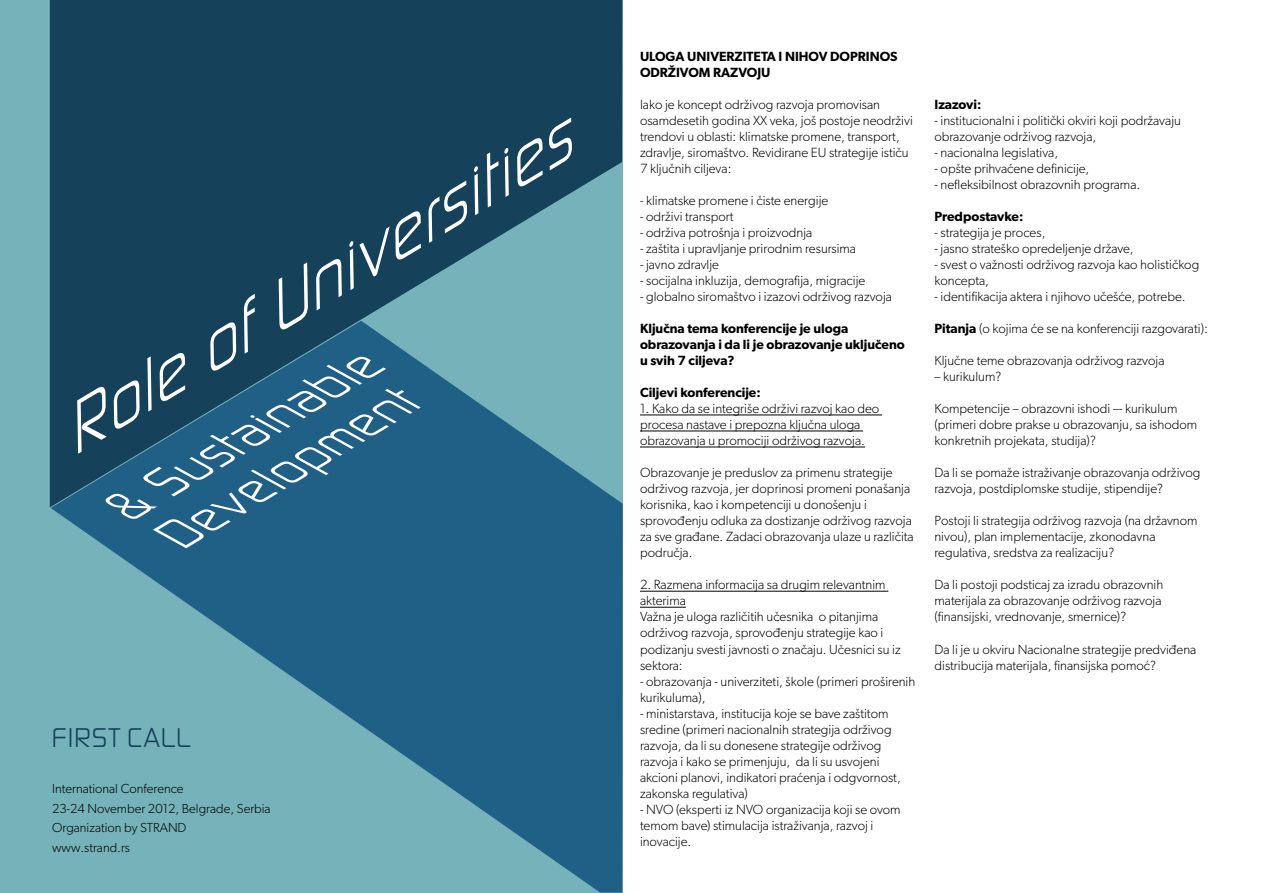
<style>
.page{position:relative;width:1263px;height:893px;background:#fff}
.page>*{position:absolute;margin:0;border:0;box-sizing:border-box;transform-origin:0 0}
.t1{font:24.15px "Sol Pro";letter-spacing:.06em;color:#15415b}
.t2{font:300 13.35px/16px "Gibson";color:#000}
.t3{font:600 13.35px/16px "Gibson";color:#000}
.t4{font:300 13.2px/19.6px "Gibson";color:#000}
.s1{font-weight:600}
</style>
<div class="page">
<div style="left:0;top:0;width:622px;height:893px;background:#76b2b9"></div>
<svg style="left:51px;top:321px;width:572px;height:572px"></svg>
<svg style="left:50px;top:0;width:572px;height:507px;fill:#15415b"></svg>
<svg style="left:77px;top:210px;width:344px;height:338px;background:#2c5e7a"></svg>
<svg style="left:428px;top:181px;width:39px;height:62px;background:#44677c"></svg>
<svg style="left:474px;top:166px;width:4px;height:49px"></svg>
<svg style="left:487px;top:152px;width:11px;height:56px"></svg>
<svg style="left:504px;top:148px;width:5px;height:49px"></svg>
<svg style="left:517px;top:137px;width:26px;height:51px"></svg>
<svg style="left:549px;top:118px;width:23px;height:52px"></svg>
<hr style="left:640px;top:415px;width:242px;height:1px;background:#000">
<hr style="left:640px;top:431px;width:223px;height:1px;background:#000">
<hr style="left:640px;top:447px;width:225px;height:1px;background:#000">
<hr style="left:640px;top:591px;width:248px;height:1px;background:#000">
<hr style="left:640px;top:607px;width:46px;height:1px;background:#000">
<h1 class="t1" style="left:52px;top:722px;width:140px">FIRST CALL</h1>
<p class="t4" style="left:52px;top:778px;width:220px">International Conference<br>23-24 November 2012, Belgrade, Serbia<br>Organization by STRAND<br>www.strand.rs</p>
<p class="t3" style="left:640px;top:48px;width:259px">ULOGA UNIVERZITETA I NIHOV DOPRINOS<br>ODRŽIVOM RAZVOJU</p>
<p class="t2" style="left:640px;top:96px;width:274px">Iako je koncept održivog razvoja promovisan osamdesetih godina XX veka, još postoje neodrživi trendovi u oblasti: klimatske promene, transport, zdravlje, siromaštvo. Revidirane EU strategije ističu 7 ključnih ciljeva:</p>
<p class="t2" style="left:640px;top:192px;width:190px">- klimatske promene i čiste energije</p>
<p class="t2" style="left:640px;top:208px;width:95px">- održivi transport</p>
<p class="t2" style="left:640px;top:224px;width:174px">- održiva potrošnja i proizvodnja</p>
<p class="t2" style="left:640px;top:240px;width:218px">- zaštita i upravljanje prirodnim resursima</p>
<p class="t2" style="left:640px;top:256px;width:81px">- javno zdravlje</p>
<p class="t2" style="left:640px;top:272px;width:227px">- socijalna inkluzija, demografija, migracije</p>
<p class="t2" style="left:640px;top:288px;width:253px">- globalno siromaštvo i izazovi održivog razvoja</p>
<p class="t3" style="left:640px;top:320px;width:266px">Ključna tema konferencije je uloga obrazovanja i da li je obrazovanje uključeno</p>
<p class="t3" style="left:640px;top:352px;width:96px">u svih 7 ciljeva?</p>
<p class="t3" style="left:640px;top:384px;width:122px">Ciljevi konferencije:</p>
<p class="t2" style="left:640px;top:400px;width:241px">1. Kako da se integriše održivi razvoj kao deo procesa nastave i prepozna ključna uloga obrazovanja u promociji održivog razvoja.</p>
<p class="t2" style="left:640px;top:464px;width:275px">Obrazovanje je preduslov za primenu strategije održivog razvoja, jer doprinosi promeni ponašanja korisnika, kao i kompetenciji u donošenju i sprovođenju odluka za dostizanje održivog razvoja za sve građane. Zadaci obrazovanja ulaze u različita područja.</p>
<p class="t2" style="left:640px;top:577px;width:247px">2. Razmena informacija sa drugim relevantnim akterima</p>
<p class="t2" style="left:640px;top:609px;width:262px">Važna je uloga različitih učesnika o pitanjima održivog razvoja, sprovođenju strategije kao i podizanju svesti javnosti o značaju. Učesnici su iz sektora:</p>
<p class="t2" style="left:640px;top:673px;width:277px">- obrazovanja - univerziteti, škole (primeri proširenih kurikuluma),</p>
<p class="t2" style="left:640px;top:705px;width:262px">- ministarstava, institucija koje se bave zaštitom sredine (primeri nacionalnih strategija održivog razvoja, da li su donesene strategije održivog razvoja i kako se primenjuju, da li su usvojeni akcioni planovi, indikatori praćenja i odgvornost, zakonska regulativa)</p>
<p class="t2" style="left:640px;top:801px;width:262px">- NVO (eksperti iz NVO organizacija koji se ovom temom bave) stimulacija istraživanja, razvoj i inovacije.</p>
<p class="t3" style="left:934px;top:96px;width:49px">Izazovi:</p>
<p class="t2" style="left:934px;top:112px;width:248px">- institucionalni i politički okviri koji podržavaju obrazovanje održivog razvoja,</p>
<p class="t2" style="left:934px;top:144px;width:125px">- nacionalna legislativa,</p>
<p class="t2" style="left:934px;top:160px;width:156px">- opšte prihvaćene definicije,</p>
<p class="t2" style="left:934px;top:176px;width:207px">- nefleksibilnost obrazovnih programa.</p>
<p class="t3" style="left:934px;top:208px;width:90px">Predpostavke:</p>
<p class="t2" style="left:934px;top:224px;width:112px">- strategija je proces,</p>
<p class="t2" style="left:934px;top:240px;width:201px">- jasno strateško opredeljenje države,</p>
<p class="t2" style="left:934px;top:256px;width:266px">- svest o važnosti održivog razvoja kao holističkog koncepta,</p>
<p class="t2" style="left:934px;top:288px;width:252px">- identifikacija aktera i njihovo učešće, potrebe.</p>
<p class="t2" style="left:934px;top:320px;width:275px"><span class="s1">Pitanja</span> (o kojima će se na konferenciji razgovarati):</p>
<p class="t2" style="left:934px;top:352px;width:231px">Ključne teme obrazovanja održivog razvoja</p>
<p class="t2" style="left:934px;top:368px;width:68px">– kurikulum?</p>
<p class="t2" style="left:934px;top:400px;width:264px">Kompetencije – obrazovni ishodi –- kurikulum (primeri dobre prakse u obrazovanju, sa ishodom konkretnih projekata, studija)?</p>
<p class="t2" style="left:934px;top:464px;width:267px">Da li se pomaže istraživanje obrazovanja održivog razvoja, postdiplomske studije, stipendije?</p>
<p class="t2" style="left:934px;top:513px;width:265px">Postoji li strategija održivog razvoja (na državnom nivou), plan implementacije, zkonodavna regulativa, sredstva za realizaciju?</p>
<p class="t2" style="left:934px;top:577px;width:230px">Da li postoji podsticaj za izradu obrazovnih materijala za obrazovanje održivog razvoja (finansijski, vrednovanje, smernice)?</p>
<p class="t2" style="left:934px;top:641px;width:263px">Da li je u okviru Nacionalne strategije predviđena distribucija materijala, finansijska pomoć?</p>
</div>
